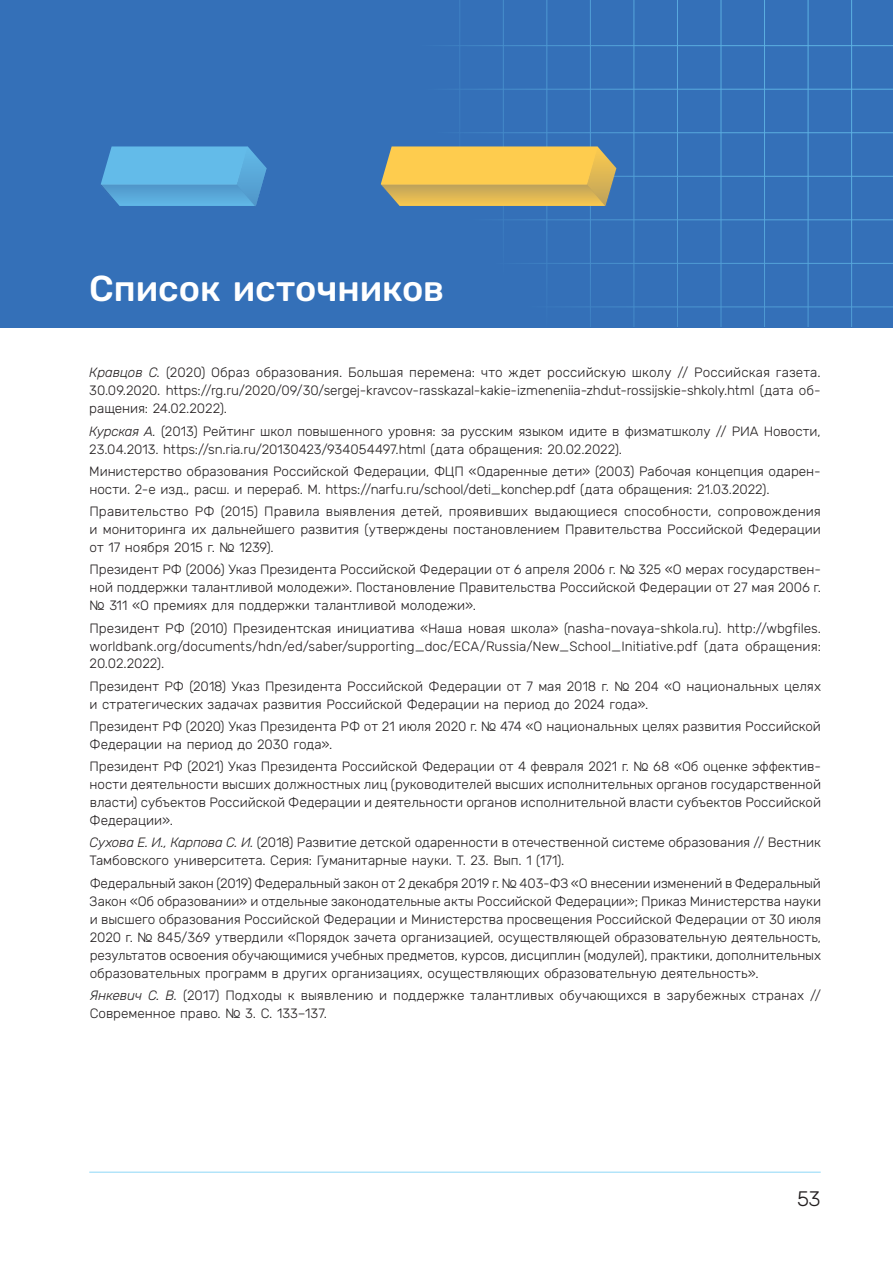
<style>
.page{position:relative;width:893px;height:1263px;background:#fff}
.page>*{position:absolute;margin:0;border:0;box-sizing:border-box;transform-origin:0 0}
.t1{font:500 36px "Rubik";color:#fff}
.t2{font:300 21px "Rubik";color:#231f20}
.t3{font:300 13.5px/18px "Rubik";letter-spacing:-.005em;color:#231f20;text-align:justify}
.s1{font-style:italic}
</style>
<div class="page">
<hr style="left:89px;top:1172px;width:732px;height:1px;background:#8dd7f7">
<div style="left:0;top:0;width:893px;height:327px;background:#3470b8"></div>
<hr style="left:416px;top:45px;width:477px;height:1px;background:#63bbe9">
<hr style="left:416px;top:89px;width:477px;height:1px;background:#63bbe9">
<hr style="left:416px;top:132px;width:477px;height:1px;background:#63bbe9">
<hr style="left:416px;top:176px;width:477px;height:1px;background:#63bbe9">
<hr style="left:416px;top:219px;width:477px;height:1px;background:#63bbe9">
<hr style="left:416px;top:263px;width:477px;height:1px;background:#63bbe9">
<hr style="left:416px;top:306px;width:477px;height:1px;background:#63bbe9">
<hr style="left:459px;top:0;width:1px;height:327px;background:#63bbe9">
<hr style="left:503px;top:0;width:1px;height:327px;background:#63bbe9">
<hr style="left:546px;top:0;width:1px;height:327px;background:#63bbe9">
<hr style="left:590px;top:0;width:1px;height:327px;background:#63bbe9">
<hr style="left:633px;top:0;width:1px;height:327px;background:#63bbe9">
<hr style="left:677px;top:0;width:1px;height:327px;background:#63bbe9">
<hr style="left:721px;top:0;width:1px;height:327px;background:#63bbe9">
<hr style="left:764px;top:0;width:1px;height:327px;background:#63bbe9">
<hr style="left:808px;top:0;width:1px;height:327px;background:#63bbe9">
<hr style="left:851px;top:0;width:1px;height:327px;background:#63bbe9">
<img style="left:101px;top:146px;width:516px;height:60px">
<h1 class="t1" style="left:89px;top:268px;width:356px">Список источников</h1>
<p class="t3" style="left:89px;top:364px;width:733px"><span class="s1">Кравцов С.</span> (2020) Образ образования. Большая перемена: что ждет российскую школу // Российская газета.<br>30.09.2020. https://rg.ru/2020/09/30/sergej-kravcov-rasskazal-kakie-izmeneniia-zhdut-rossijskie-shkoly.html (дата об&shy;ращения: 24.02.2022).</p>
<p class="t3" style="left:89px;top:422px;width:733px"><span class="s1">Курская А.</span> (2013) Рейтинг школ повышенного уровня: за русским языком идите в физматшколу // РИА Новости,<br>23.04.2013. https://sn.ria.ru/20130423/934054497.html (дата обращения: 20.02.2022).</p>
<p class="t3" style="left:89px;top:462px;width:733px">Министерство образования Российской Федерации, ФЦП «Одаренные дети» (2003) Рабочая концепция одарен&shy;ности. 2-е изд., расш. и перераб. М. https://narfu.ru/school/deti_konchep.pdf (дата обращения: 21.03.2022).</p>
<p class="t3" style="left:89px;top:503px;width:733px">Правительство РФ (2015) Правила выявления детей, проявивших выдающиеся способности, сопровождения и мониторинга их дальнейшего развития (утверждены постановлением Правительства Российской Федерации от 17 ноября 2015 г. № 1239).</p>
<p class="t3" style="left:90px;top:561px;width:733px">Президент РФ (2006) Указ Президента Российской Федерации от 6 апреля 2006 г. № 325 «О мерах государствен&shy;ной поддержки талантливой молодежи». Постановление Правительства Российской Федерации от 27 мая 2006 г. № 311 «О премиях для поддержки талантливой молодежи».</p>
<p class="t3" style="left:90px;top:619px;width:733px">Президент РФ (2010) Президентская инициатива «Наша новая школа» (nasha-novaya-shkola.ru). http://wbgfiles. worldbank.org/documents/hdn/ed/saber/supporting_doc/ECA/Russia/New_School_Initiative.pdf (дата обращения:<br>20.02.2022).</p>
<p class="t3" style="left:90px;top:677px;width:733px">Президент РФ (2018) Указ Президента Российской Федерации от 7 мая 2018 г. № 204 «О национальных целях и стратегических задачах развития Российской Федерации на период до 2024 года».</p>
<p class="t3" style="left:90px;top:718px;width:733px">Президент РФ (2020) Указ Президента РФ от 21 июля 2020 г. № 474 «О национальных целях развития Российской<br>Федерации на период до 2030 года».</p>
<p class="t3" style="left:90px;top:758px;width:733px">Президент РФ (2021) Указ Президента Российской Федерации от 4 февраля 2021 г. № 68 «Об оценке эффектив&shy;ности деятельности высших должностных лиц (руководителей высших исполнительных органов государственной власти) субъектов Российской Федерации и деятельности органов исполнительной власти субъектов Российской Федерации».</p>
<p class="t3" style="left:90px;top:834px;width:733px"><span class="s1">Сухова Е. И., Карпова С. И.</span> (2018) Развитие детской одаренности в отечественной системе образования // Вестник<br>Тамбовского университета. Серия: Гуманитарные науки. Т. 23. Вып. 1 (171).</p>
<p class="t3" style="left:90px;top:874px;width:733px">Федеральный закон (2019) Федеральный закон от 2 декабря 2019 г. № 403-ФЗ «О внесении изменений в Федеральный Закон «Об образовании» и отдельные законодательные акты Российской Федерации»; Приказ Министерства науки и высшего образования Российской Федерации и Министерства просвещения Российской Федерации от 30 июля 2020 г. № 845/369 утвердили «Порядок зачета организацией, осуществляющей образовательную деятельность, результатов освоения обучающимися учебных предметов, курсов, дисциплин (модулей), практики, дополнительных образовательных программ в других организациях, осуществляющих образовательную деятельность».</p>
<p class="t3" style="left:90px;top:987px;width:733px"><span class="s1">Янкевич С. В.</span> (2017) Подходы к выявлению и поддержке талантливых обучающихся в зарубежных странах //<br>Современное право. № 3. С. 133–137.</p>
<h2 class="t2" style="left:797px;top:1187px;width:25px">53</h2>
</div>
